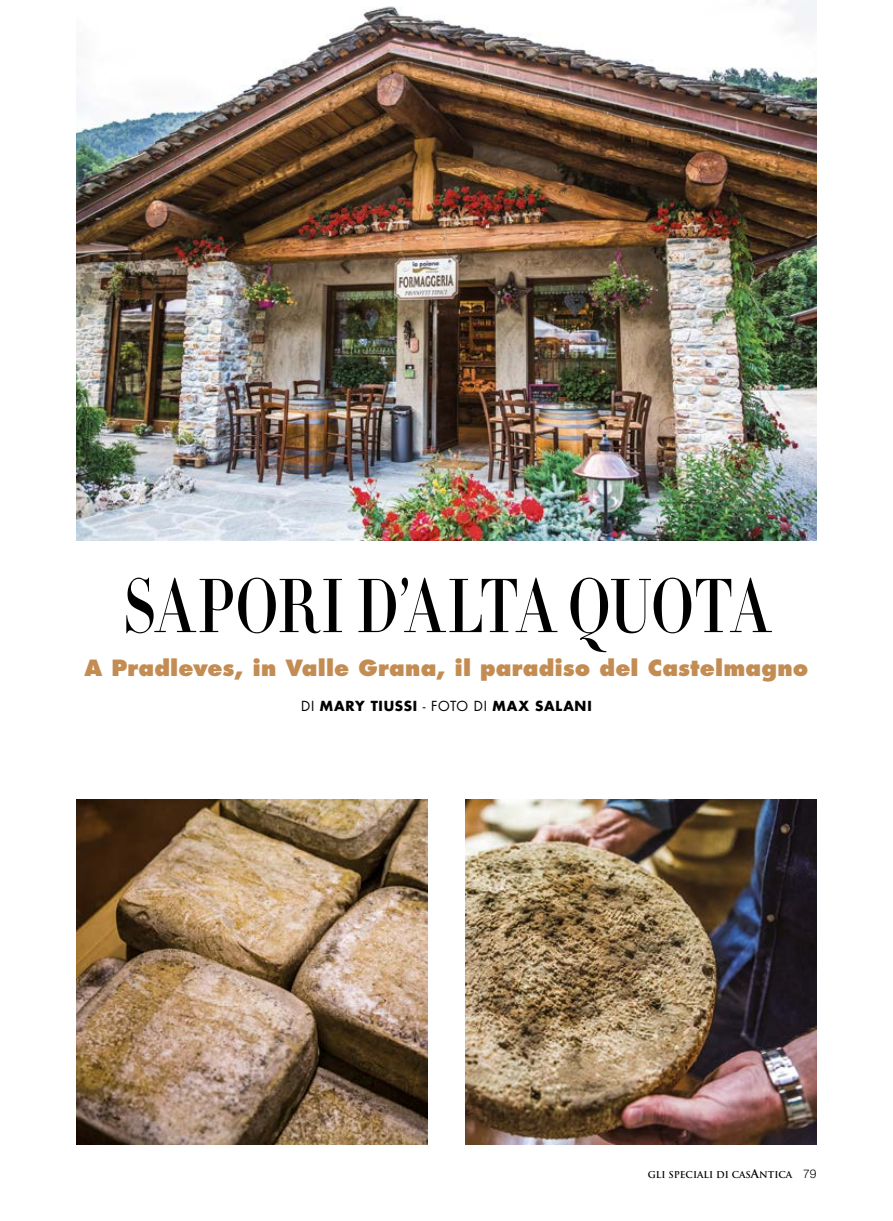
<style>
.page{position:relative;width:893px;height:1221px;background:#fff}
.page>*{position:absolute;margin:0;border:0;box-sizing:border-box;transform-origin:0 0}
.t1{font:75px "Didot HTF M16 Medium";letter-spacing:-.01em;color:#000;scale:.8 1}
.t2{font:800 21.75px "Futura";letter-spacing:.01em;color:#c38c53}
.t3{font:700 13.5px "Futura";letter-spacing:.055em;color:#000}
.t4{font:700 9.15px "Trajan";color:#000}
.s1{font-weight:400}
.s2{font-size:11.7px}
.s3{font-family:"Helvetica Neue";font-weight:300;font-size:12px}
</style>
<div class="page">
<img style="left:466px;top:800px;width:350px;height:344px">
<img style="left:77px;top:800px;width:350px;height:344px">
<img style="left:77px;top:0;width:739px;height:540px">
<h1 class="t1" style="left:123px;top:560px;width:811px">SAPORI D’ALTA QUOTA</h1>
<p class="t2" style="left:85px;top:654px;width:725px">A Pradleves, in Valle Grana, il paradiso del Castelmagno</p>
<p class="t3" style="left:301px;top:696px;width:292px"><span class="s1">DI</span> MARY TIUSSI <span class="s1">- FOTO DI</span> MAX SALANI</p>
<p class="t4" style="left:648px;top:1168px;width:170px">GLI SPECIALI DI CAS<span class="s2">A</span>NTICA <span class="s3">79</span></p>
</div>
